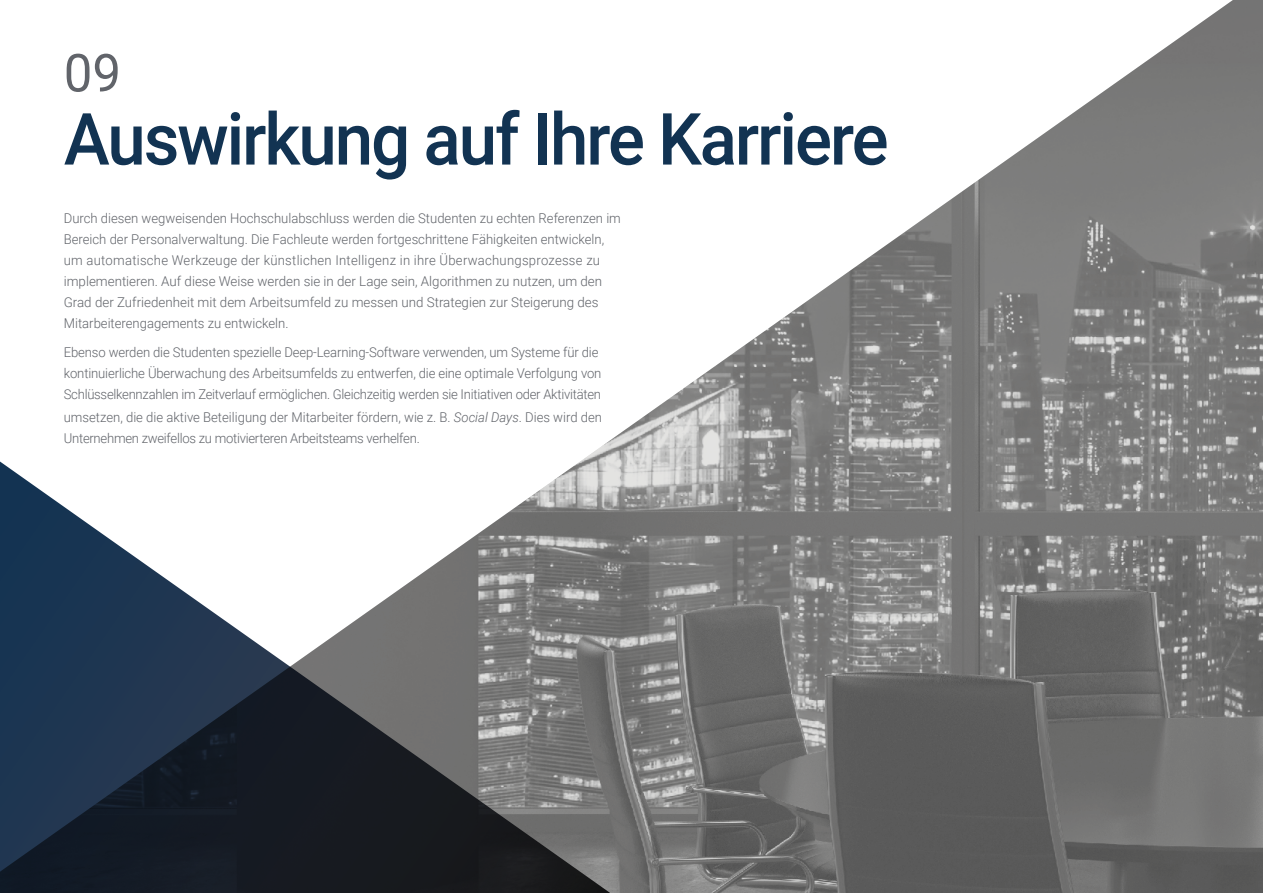
<style>
.page{position:relative;width:1263px;height:893px;background:#fff}
.page>*{position:absolute;margin:0;border:0;box-sizing:border-box;transform-origin:0 0}
.t1{font:500 72px "Roboto";letter-spacing:-.03em;color:#123352;scale:.96 1}
.t2{font:52.5px "Roboto";color:#61646a}
.t3{font:300 13.5px/21px "Roboto";color:#61646a}
.s1{font-style:italic}
</style>
<div class="page">
<img style="left:602px;top:0;width:661px;height:893px">
<svg style="left:0;top:446px;width:640px;height:447px"></svg>
<h2 class="t2" style="left:64px;top:36px;width:59px">09</h2>
<h1 class="t1" style="left:64px;top:89px;width:861px">Auswirkung auf Ihre Karriere</h1>
<p class="t3" style="left:64px;top:207px;width:559px">Durch diesen wegweisenden Hochschulabschluss werden die Studenten zu echten Referenzen im Bereich der Personalverwaltung. Die Fachleute werden fortgeschrittene Fähigkeiten entwickeln, um automatische Werkzeuge der künstlichen Intelligenz in ihre Überwachungsprozesse zu implementieren. Auf diese Weise werden sie in der Lage sein, Algorithmen zu nutzen, um den Grad der Zufriedenheit mit dem Arbeitsumfeld zu messen und Strategien zur Steigerung des Mitarbeiterengagements zu entwickeln.</p>
<p class="t3" style="left:64px;top:341px;width:539px">Ebenso werden die Studenten spezielle Deep-Learning-Software verwenden, um Systeme für die kontinuierliche Überwachung des Arbeitsumfelds zu entwerfen, die eine optimale Verfolgung von<br>Schlüsselkennzahlen im Zeitverlauf ermöglichen. Gleichzeitig werden sie Initiativen oder Aktivitäten</p>
<p class="t3" style="left:64px;top:406px;width:540px">umsetzen, die die aktive Beteiligung der Mitarbeiter fördern, wie z. B. <span class="s1">Social Days</span>. Dies wird den<br>Unternehmen zweifellos zu motivierteren Arbeitsteams verhelfen.</p>
</div>
